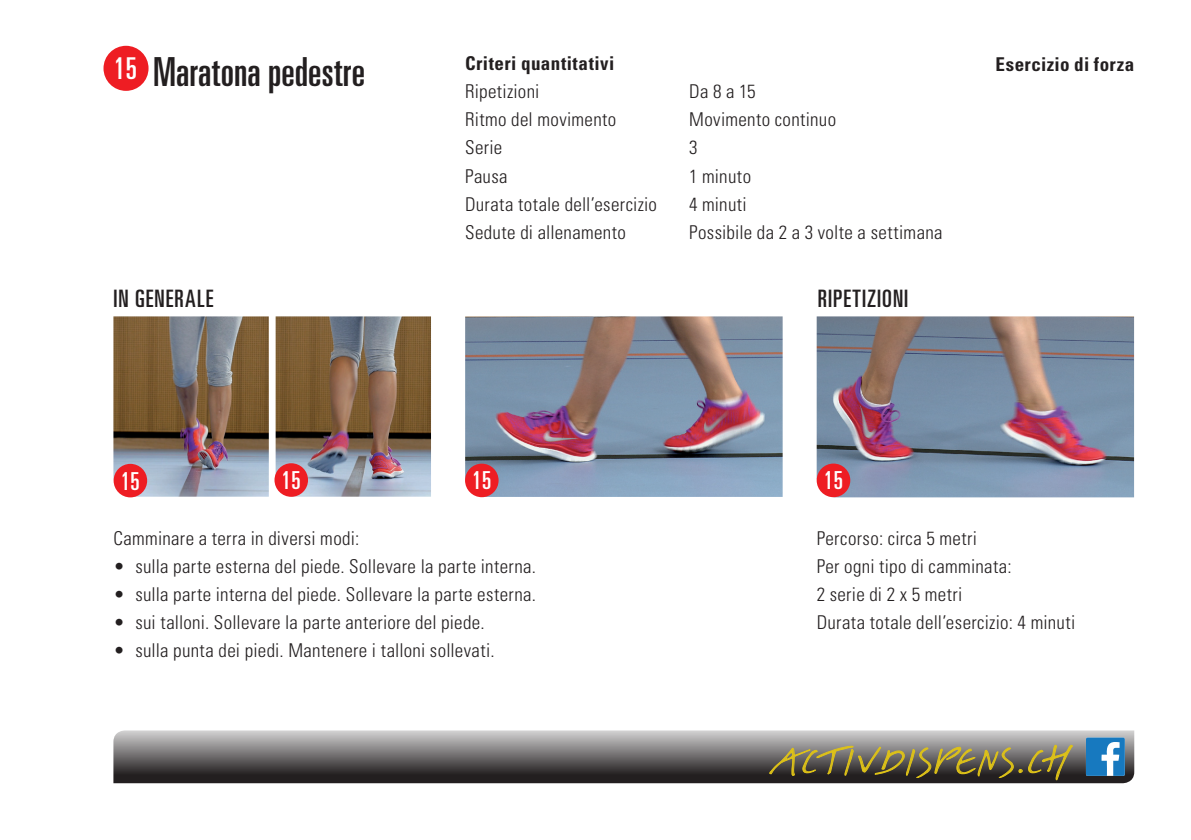
<style>
.page{position:relative;width:1191px;height:840px;background:#fff}
.page>*{position:absolute;margin:0;border:0;box-sizing:border-box;transform-origin:0 0}
.t1{font:ultra-condensed 40px "Univers LT Std";color:#231f20}
.t2{font:35.2px "Linotype Belle";letter-spacing:-.02em;color:#dec218}
.t3{font:ultra-condensed 30px "Univers LT Std";color:#fff}
.t4{font:ultra-condensed 24.8px "Univers LT Std";letter-spacing:.03em;color:#fff}
.t5{font:ultra-condensed 24px "Univers LT Std";letter-spacing:.045em;color:#231f20}
.t6{font:300 condensed 19px/28px "Univers LT Std";letter-spacing:.02em;color:#231f20}
.t7{font:700 condensed 19px "Univers LT Std";letter-spacing:.025em;color:#231f20}
</style>
<div class="page">
<svg style="left:113px;top:730px;width:1021px;height:52px;background:#767475"></svg>
<svg style="left:768px;top:740px;width:306px;height:40px;background:#706a55"></svg>
<svg style="left:1086px;top:737px;width:38px;height:38px"></svg>
<img style="left:465px;top:316px;width:317px;height:180px">
<div style="left:465px;top:463px;width:33px;height:34px;background:#ee1d23;border-radius:50%"></div>
<img style="left:816px;top:316px;width:318px;height:181px">
<div style="left:816px;top:463px;width:34px;height:34px;background:#ee1d23;border-radius:50%"></div>
<div style="left:103px;top:46px;width:45px;height:45px;background:#ee1d23;border-radius:50%"></div>
<img style="left:113px;top:316px;width:156px;height:180px">
<div style="left:114px;top:463px;width:33px;height:34px;background:#ee1d23;border-radius:50%"></div>
<img style="left:276px;top:316px;width:155px;height:180px">
<div style="left:274px;top:463px;width:34px;height:33px;background:#ee1d23;border-radius:50%"></div>
<h3 class="t3" style="left:114px;top:51px;width:25px">15</h3>
<h1 class="t1" style="left:153px;top:49px;width:213px">Maratona pedestre</h1>
<p class="t7" style="left:465px;top:52px;width:151px">Criteri quantitativi</p>
<p class="t6" style="left:465px;top:78px;width:76px">Ripetizioni</p>
<p class="t6" style="left:689px;top:78px;width:68px">Da 8 a 15</p>
<p class="t6" style="left:465px;top:106px;width:153px">Ritmo del movimento</p>
<p class="t6" style="left:689px;top:106px;width:148px">Movimento continuo</p>
<p class="t6" style="left:465px;top:134px;width:39px">Serie</p>
<p class="t6" style="left:689px;top:134px;width:10px">3</p>
<p class="t6" style="left:465px;top:162px;width:44px">Pausa</p>
<p class="t6" style="left:689px;top:162px;width:63px">1 minuto</p>
<p class="t6" style="left:465px;top:190px;width:193px">Durata totale dell’esercizio</p>
<p class="t6" style="left:689px;top:190px;width:59px">4 minuti</p>
<p class="t6" style="left:465px;top:218px;width:162px">Sedute di allenamento</p>
<p class="t6" style="left:689px;top:218px;width:255px">Possibile da 2 a 3 volte a settimana</p>
<p class="t7" style="left:995px;top:52px;width:140px">Esercizio di forza</p>
<p class="t5" style="left:113px;top:284px;width:101px">IN GENERALE</p>
<p class="t5" style="left:817px;top:284px;width:92px">RIPETIZIONI</p>
<h3 class="t4" style="left:121px;top:466px;width:21px">15</h3>
<h3 class="t4" style="left:281px;top:465px;width:21px">15</h3>
<h3 class="t4" style="left:472px;top:466px;width:21px">15</h3>
<h3 class="t4" style="left:823px;top:466px;width:21px">15</h3>
<p class="t6" style="left:113px;top:524px;width:247px">Camminare a terra in diversi modi:</p>
<p class="t6" style="left:113px;top:552px;width:424px">• sulla parte esterna del piede. Sollevare la parte interna.</p>
<p class="t6" style="left:113px;top:580px;width:424px">• sulla parte interna del piede. Sollevare la parte esterna.</p>
<p class="t6" style="left:113px;top:608px;width:373px">• sui talloni. Sollevare la parte anteriore del piede.</p>
<p class="t6" style="left:113px;top:636px;width:383px">• sulla punta dei piedi. Mantenere i talloni sollevati.</p>
<p class="t6" style="left:816px;top:524px;width:260px">Percorso: circa 5 metri<br>Per ogni tipo di camminata:<br>2 serie di 2 x 5 metri<br>Durata totale dell’esercizio: 4 minuti</p>
<h2 class="t2" style="left:770px;top:744px;width:305px">activdispens.ch</h2>
</div>
